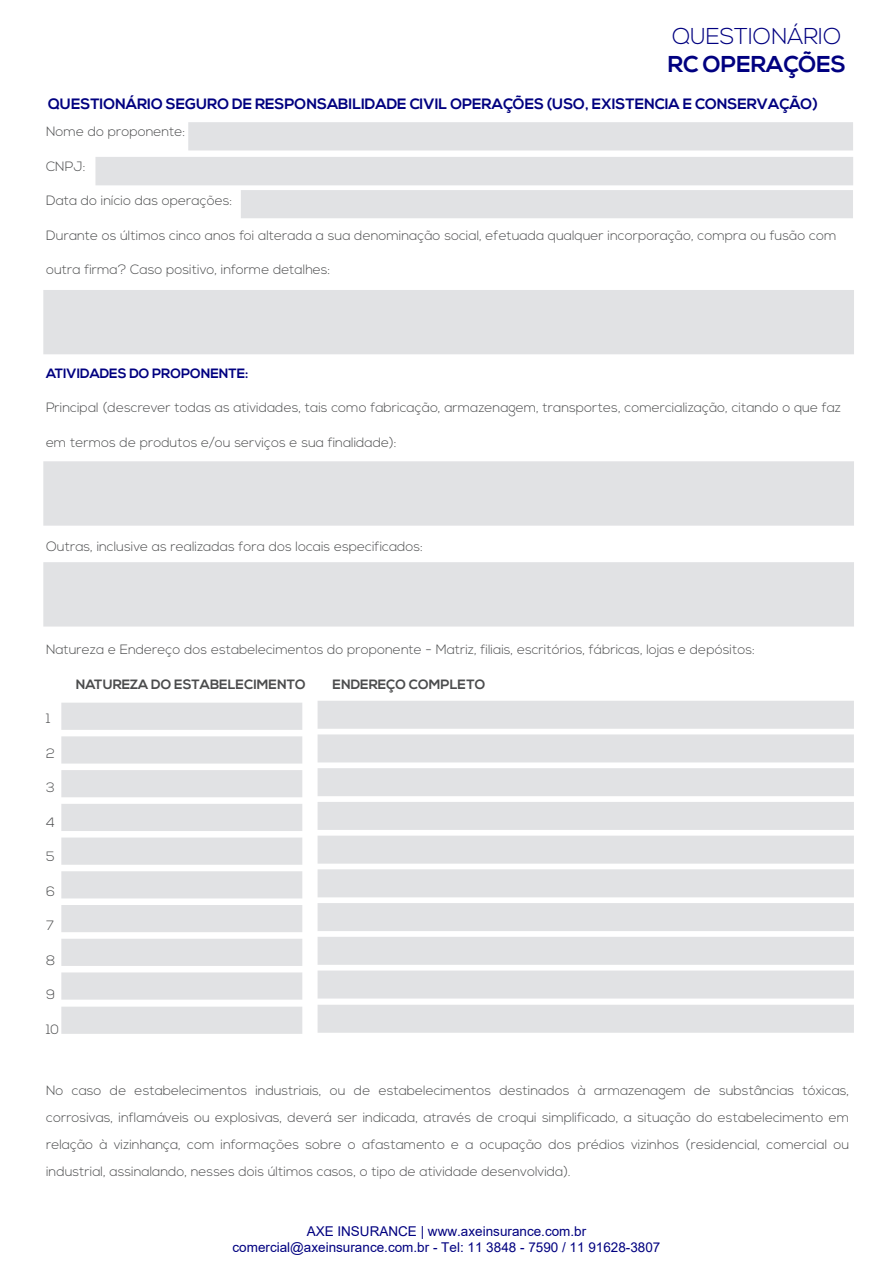
<style>
.page{position:relative;width:893px;height:1276px;background:#fff}
.page>*{position:absolute;margin:0;border:0;box-sizing:border-box;transform-origin:0 0}
.t1{font:300 22.95px "Nexa";color:#000080}
.t2{font:700 22.95px "Nexa";color:#000080}
.t3{font:700 15px "Nexa";color:#000080}
.t4{font:300 13.5px/27px "Nexa";color:#4b4c4d;text-align:justify}
.t5{font:13.5px/16.2px "Arial";color:#000080;text-align:center}
.t6{font:700 13.5px "Nexa";color:#4b4c4d}
.t7{font:700 13.5px "Nexa";color:#000080}
</style>
<div class="page">
<div style="left:188px;top:122px;width:665px;height:28px;background:#e1e2e4"></div>
<div style="left:95px;top:157px;width:758px;height:28px;background:#e1e2e4"></div>
<div style="left:241px;top:190px;width:612px;height:28px;background:#e1e2e4"></div>
<div style="left:61px;top:1006px;width:241px;height:28px;background:#e1e2e4;border:2px solid #e1e2e4"></div>
<div style="left:61px;top:702px;width:241px;height:28px;background:#e1e2e4;border:2px solid #e1e2e4"></div>
<div style="left:61px;top:736px;width:241px;height:27px;background:#e1e2e4;border:2px solid #e1e2e4"></div>
<div style="left:61px;top:770px;width:241px;height:27px;background:#e1e2e4"></div>
<div style="left:61px;top:804px;width:241px;height:27px;background:#e1e2e4"></div>
<div style="left:61px;top:837px;width:241px;height:27px;background:#e1e2e4;border:2px solid #e1e2e4"></div>
<div style="left:61px;top:871px;width:241px;height:27px;background:#e1e2e4"></div>
<div style="left:61px;top:905px;width:241px;height:27px;background:#e1e2e4"></div>
<div style="left:61px;top:938px;width:241px;height:28px;background:#e1e2e4;border:2px solid #e1e2e4"></div>
<div style="left:61px;top:972px;width:241px;height:27px;background:#e1e2e4;border:2px solid #e1e2e4"></div>
<div style="left:43px;top:290px;width:811px;height:64px;background:#e1e2e4"></div>
<div style="left:43px;top:461px;width:811px;height:64px;background:#e1e2e4"></div>
<div style="left:43px;top:562px;width:811px;height:64px;background:#e1e2e4"></div>
<div style="left:318px;top:1004px;width:536px;height:28px;background:#e1e2e4;border:2px solid #e1e2e4"></div>
<div style="left:318px;top:701px;width:536px;height:28px;background:#e1e2e4"></div>
<div style="left:318px;top:734px;width:536px;height:28px;background:#e1e2e4;border:2px solid #e1e2e4"></div>
<div style="left:318px;top:768px;width:536px;height:28px;background:#e1e2e4"></div>
<div style="left:318px;top:802px;width:536px;height:28px;background:#e1e2e4"></div>
<div style="left:318px;top:835px;width:536px;height:28px;background:#e1e2e4;border:2px solid #e1e2e4"></div>
<div style="left:318px;top:869px;width:536px;height:28px;background:#e1e2e4"></div>
<div style="left:318px;top:903px;width:536px;height:28px;background:#e1e2e4"></div>
<div style="left:318px;top:937px;width:536px;height:28px;background:#e1e2e4"></div>
<div style="left:318px;top:970px;width:536px;height:28px;background:#e1e2e4;border:2px solid #e1e2e4"></div>
<h1 class="t1" style="left:672px;top:23px;width:171px">QUESTIONÁRIO</h1>
<h1 class="t2" style="left:668px;top:50px;width:180px">RC OPERAÇÕES</h1>
<p class="t3" style="left:48px;top:96px;width:771px">QUESTIONÁRIO SEGURO DE RESPONSABILIDADE CIVIL OPERAÇÕES (USO, EXISTENCIA E CONSERVAÇÃO)</p>
<p class="t4" style="left:46px;top:118px;width:141px">Nome do proponente:</p>
<p class="t4" style="left:46px;top:153px;width:41px">CNPJ:</p>
<p class="t4" style="left:46px;top:188px;width:188px">Data do início das operações:</p>
<p class="t4" style="left:46px;top:222px;width:792px">Durante os últimos cinco anos foi alterada a sua denominação social, efetuada qualquer incorporação, compra ou fusão com</p>
<p class="t4" style="left:46px;top:257px;width:286px">outra firma? Caso positivo, informe detalhes:</p>
<p class="t7" style="left:46px;top:365px;width:204px">ATIVIDADES DO PROPONENTE:</p>
<p class="t4" style="left:46px;top:395px;width:796px">Principal (descrever todas as atividades, tais como fabricação, armazenagem, transportes, comercialização, citando o que faz</p>
<p class="t4" style="left:46px;top:429px;width:352px">em termos de produtos e/ou serviços e sua finalidade):</p>
<p class="t4" style="left:46px;top:533px;width:379px">Outras, inclusive as realizadas fora dos locais especificados:</p>
<p class="t4" style="left:46px;top:636px;width:710px">Natureza e Endereço dos estabelecimentos do proponente - Matriz, filiais, escritórios, fábricas, lojas e depósitos:</p>
<p class="t6" style="left:76px;top:676px;width:231px">NATUREZA DO ESTABELECIMENTO</p>
<p class="t6" style="left:332px;top:676px;width:154px">ENDEREÇO COMPLETO</p>
<p class="t4" style="left:46px;top:705px;width:6px">1</p>
<p class="t4" style="left:46px;top:740px;width:10px">2</p>
<p class="t4" style="left:46px;top:774px;width:10px">3</p>
<p class="t4" style="left:46px;top:809px;width:10px">4</p>
<p class="t4" style="left:46px;top:843px;width:10px">5</p>
<p class="t4" style="left:46px;top:878px;width:10px">6</p>
<p class="t4" style="left:46px;top:912px;width:9px">7</p>
<p class="t4" style="left:46px;top:947px;width:11px">8</p>
<p class="t4" style="left:46px;top:981px;width:11px">9</p>
<p class="t4" style="left:46px;top:1016px;width:15px">10</p>
<p class="t4" style="left:46px;top:1077px;width:805px">No caso de estabelecimentos industriais, ou de estabelecimentos destinados à armazenagem de substâncias tóxicas, corrosivas, inflamáveis ou explosivas, deverá ser indicada, através de croqui simplificado, a situação do estabelecimento em relação à vizinhança, com informações sobre o afastamento e a ocupação dos prédios vizinhos (residencial, comercial ou industrial, assinalando, nesses dois últimos casos, o tipo de atividade desenvolvida).</p>
<p class="t5" style="left:232px;top:1222px;width:429px">AXE INSURANCE | www.axeinsurance.com.br comercial@axeinsurance.com.br - Tel: 11 3848 - 7590 / 11 91628-3807</p>
</div>
